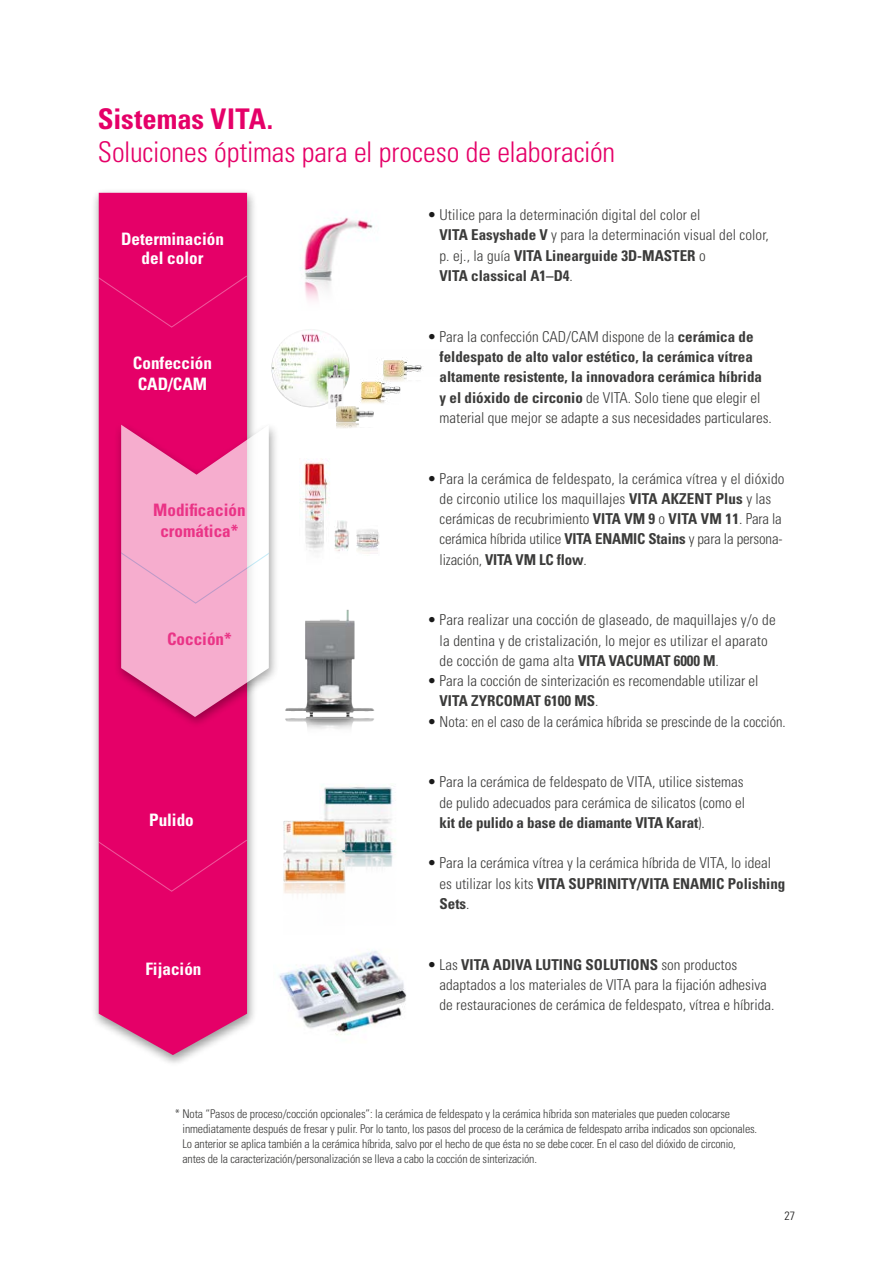
<style>
.page{position:relative;width:893px;height:1263px;background:#fff}
.page>*{position:absolute;margin:0;border:0;box-sizing:border-box;transform-origin:0 0}
.t1{font:300 condensed 28.5px "Univers";letter-spacing:-.005em;color:#e50068}
.t2{font:700 condensed 28.5px "Univers";color:#e50068}
.t3{font:700 condensed 17.1px/18.8px "Univers";color:#fff;text-align:center}
.t4{font:700 condensed 17.1px/21px "Univers";color:#ea3386;text-align:center}
.t5{font:300 condensed 15px/20.2px "Univers";color:#3b3b3a}
.t6{font:700 condensed 15px/20.2px "Univers";color:#3b3b3a}
.t7{font:300 condensed 15px "Univers";color:#3b3b3a;scale:.96 1}
.t8{font:300 condensed 12px/15px "Univers";letter-spacing:-.015em;color:#3b3b3a}
.t9{font:300 condensed 12px "Univers LT";color:#1a1a1a}
.s1{font-weight:700;color:#1a1a1a}
.s2{font-weight:700}
.s3{color:#1a1a1a}
.s4{font-weight:300}
</style>
<div class="page">
<img style="left:271px;top:339px;width:79px;height:68px">
<img style="left:286px;top:211px;width:87px;height:163px">
<img style="left:303px;top:459px;width:27px;height:93px">
<img style="left:356px;top:529px;width:23px;height:25px">
<img style="left:334px;top:520px;width:15px;height:31px">
<img style="left:346px;top:787px;width:50px;height:65px">
<img style="left:346px;top:852px;width:47px;height:15px">
<img style="left:283px;top:821px;width:63px;height:73px">
<img style="left:278px;top:951px;width:129px;height:84px">
<div style="left:91px;top:188px;width:166px;height:880px;background:#000;opacity:.4"></div>
<div style="left:99px;top:193px;width:148px;height:862px;background:#e50068"></div>
<div style="left:99px;top:275px;width:148px;height:53px;background:#e50068"></div>
<div style="left:99px;top:839px;width:148px;height:53px;background:#e50068"></div>
<div style="left:114px;top:421px;width:166px;height:308px;background:#000;opacity:.51"></div>
<svg style="left:121px;top:425px;width:148px;height:292px;background:#f29ec4"></svg>
<img style="left:328px;top:365px;width:7px;height:16px">
<img style="left:368px;top:349px;width:54px;height:42px">
<img style="left:361px;top:379px;width:39px;height:25px">
<img style="left:336px;top:406px;width:38px;height:22px">
<img style="left:285px;top:609px;width:89px;height:223px">
<h1 class="t2" style="left:98px;top:102px;width:177px">Sistemas VITA.</h1>
<h1 class="t1" style="left:98px;top:135px;width:519px">Soluciones óptimas para el proceso de elaboración</h1>
<p class="t3" style="left:121px;top:230px;width:104px">Determinación del color</p>
<p class="t3" style="left:133px;top:352px;width:81px;line-height:21px;text-align:left">Confección<br>CAD/CAM</p>
<p class="t4" style="left:153px;top:499px;width:94px">Modificación cromática*</p>
<p class="t4" style="left:167px;top:628px;width:66px">Cocción*</p>
<p class="t3" style="left:149px;top:811px;width:46px">Pulido</p>
<p class="t5" style="left:440px;top:205px;width:331px;text-indent:-11px"><span class="s1">•</span> Utilice para la determinación digital del color el<br><span class="s2">VITA Easyshade V</span> y para la determinación visual del color, p. ej., la guía <span class="s2">VITA Linearguide 3D-MASTER</span> o<br><span class="s2">VITA classical A1–D4</span>.</p>
<p class="t6" style="left:440px;top:326px;width:334px;text-indent:-11px"><span class="s3">•</span> <span class="s4">Para la confección CAD/CAM dispone de la</span> cerámica de feldespato de alto valor estético, la cerámica vítrea altamente resistente, la innovadora cerámica híbrida y el dióxido de circonio <span class="s4">de VITA. Solo tiene que elegir el material que mejor se adapte a sus necesidades particulares.</span></p>
<p class="t5" style="left:440px;top:468px;width:346px;text-indent:-11px"><span class="s1">•</span> Para la cerámica de feldespato, la cerámica vítrea y el dióxido de circonio utilice los maquillajes <span class="s2">VITA AKZENT Plus</span> y las cerámicas de recubrimiento <span class="s2">VITA VM 9</span> o <span class="s2">VITA VM 11</span>. Para la cerámica híbrida utilice <span class="s2">VITA ENAMIC Stains</span> y para la persona&shy;lización, <span class="s2">VITA VM LC flow</span>.</p>
<p class="t5" style="left:440px;top:610px;width:338px;text-indent:-11px"><span class="s1">•</span> Para realizar una cocción de glaseado, de maquillajes y/o de la dentina y de cristalización, lo mejor es utilizar el aparato de cocción de gama alta <span class="s2">VITA VACUMAT 6000 M</span>.</p>
<p class="t5" style="left:440px;top:671px;width:320px;text-indent:-11px"><span class="s1">•</span> Para la cocción de sinterización es recomendable utilizar el<br><span class="s2">VITA ZYRCOMAT 6100 MS</span>.</p>
<p class="t7" style="left:429px;top:712px;width:373px"><span class="s1">•</span> Nota: en el caso de la cerámica híbrida se prescinde de la cocción.</p>
<p class="t5" style="left:440px;top:772px;width:307px;text-align:justify;text-indent:-11px"><span class="s1">•</span> Para la cerámica de feldespato de VITA, utilice sistemas de pulido adecuados para cerámica de silicatos (como el <span class="s2">kit de pulido a base de diamante VITA Karat</span>).</p>
<p class="t5" style="left:440px;top:853px;width:347px;text-indent:-11px"><span class="s1">•</span> Para la cerámica vítrea y la cerámica híbrida de VITA, lo ideal es utilizar los kits <span class="s2">VITA SUPRINITY/VITA ENAMIC Polishing<br>Sets</span>.</p>
<p class="t3" style="left:145px;top:959px;width:58px">Fijación</p>
<p class="t5" style="left:440px;top:954px;width:336px;text-indent:-11px"><span class="s1">•</span> Las <span class="s2">VITA ADIVA LUTING SOLUTIONS</span> son productos adaptados a los materiales de VITA para la fijación adhesiva de restauraciones de cerámica de feldespato, vítrea e híbrida.</p>
<p class="t8" style="left:182px;top:1106px;width:576px;text-indent:-8px">* Nota “Pasos de proceso/cocción opcionales”: la cerámica de feldespato y la cerámica híbrida son materiales que pueden colocarse inmediatamente después de fresar y pulir. Por lo tanto, los pasos del proceso de la cerámica de feldespato arriba indicados son opcionales.<br>Lo anterior se aplica también a la cerámica híbrida, salvo por el hecho de que ésta no se debe cocer. En el caso del dióxido de circonio, antes de la caracterización/personalización se lleva a cabo la cocción de sinterización.</p>
<p class="t9" style="left:784px;top:1208px;width:12px">27</p>
</div>
